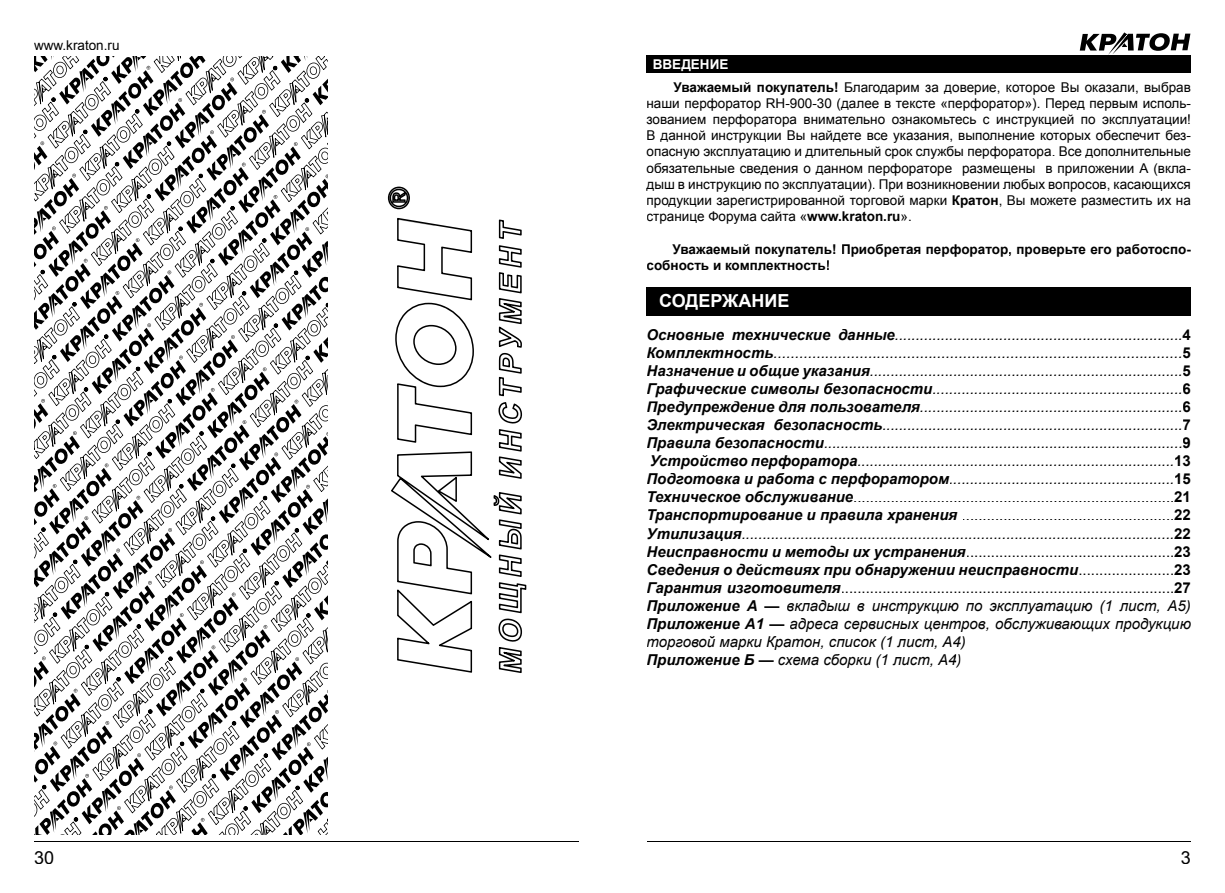
<style>
.page{position:relative;width:1225px;height:893px;background:#fff}
.page>*{position:absolute;margin:0;border:0;box-sizing:border-box;transform-origin:0 0}
.t1{font:700 18px "Arial";color:#fff}
.t2{font:18px "Arial";color:#000}
.t3{font:italic 15px/18px "Arial";color:#000}
.t4{font:13.5px/16.2px "Arial";color:#000;text-align:justify}
.t5{font:700 13.5px/16.2px "Arial";color:#000}
.t6{font:700 13.5px "Arial";color:#fff}
.s1{font-weight:700}
.s2{font-weight:700;font-style:normal}
.s3{font-style:normal}
</style>
<div class="page">
<hr style="left:34px;top:841px;width:544px;height:1px;background:#000">
<hr style="left:647px;top:841px;width:544px;height:1px;background:#000">
<svg style="left:1079px;top:32px;width:111px;height:23px"></svg>
<div style="left:646px;top:55px;width:545px;height:18px;background:#000"></div>
<div style="left:646px;top:288px;width:545px;height:28px;background:#000"></div>
<svg style="left:35px;top:56px;width:292px;height:778px"></svg>
<svg style="left:493px;top:220px;width:33px;height:453px"></svg>
<svg style="left:388px;top:187px;width:103px;height:486px"></svg>
<p class="t4" style="left:34px;top:37px;width:87px">www.kraton.ru</p>
<p class="t6" style="left:653px;top:55px;width:77px">ВВЕДЕНИЕ</p>
<p class="t4" style="left:646px;top:79px;width:546px;text-indent:27px"><span class="s1">Уважаемый покупатель!</span> Благодарим за доверие, которое Вы оказали, выбрав наши перфоратор RH-900-30 (далее в тексте «перфоратор»). Перед первым исполь&shy;зованием перфоратора внимательно ознакомьтесь с инструкцией по эксплуатации!<br>В данной инструкции Вы найдете все указания, выполнение которых обеспечит без&shy;опасную эксплуатацию и длительный срок службы перфоратора. Все дополнительные обязательные сведения о данном перфораторе размещены в приложении А (вкла&shy;дыш в инструкцию по эксплуатации). При возникновении любых вопросов, касающихся продукции зарегистрированной торговой марки <span class="s1">Кратон</span>, Вы можете разместить их на странице Форума сайта «<span class="s1">www.kraton.ru</span>».</p>
<p class="t5" style="left:646px;top:241px;width:546px;text-indent:26px">Уважаемый покупатель! Приобретая перфоратор, проверьте его работоспо&shy;собность и комплектность!</p>
<p class="t1" style="left:659px;top:289px;width:132px">СОДЕРЖАНИЕ</p>
<p class="t3" style="left:646px;top:326px;width:546px"><span class="s1">Основные технические данные</span>.....................................................................<span class="s2">4<br></span><span class="s1">Комплектность</span>...............................................................................................<span class="s2">5<br></span><span class="s1">Назначение и общие указания</span>...........................................................................<span class="s2">5<br></span><span class="s1">Графические символы безопасности</span>............................................................<span class="s2">6<br></span><span class="s1">Предупреждение для пользователя</span>...............................................................<span class="s2">6<br></span><span class="s1">Электрическая безопасность</span>........................................................................<span class="s2">7<br></span><span class="s1">Правила безопасности</span>......................................................................................<span class="s2">9<br></span><span class="s1">Устройство перфоратора</span>............................................................................<span class="s2">13<br></span><span class="s1">Подготовка и работа с перфоратором</span>......................................................<span class="s2">15<br></span><span class="s1">Техническое обслуживание</span><span class="s3">.............................................................................</span><span class="s2">21<br></span><span class="s1">Транспортирование и правила хранения</span> <span class="s3">...................................................</span><span class="s2">22<br></span><span class="s1">Утилизация</span>.......................................................................................................<span class="s2">22<br></span><span class="s1">Неисправности и методы их устранения</span><span class="s3">..................................................</span><span class="s2">23<br></span><span class="s1">Сведения о действиях при обнаружении неисправности</span><span class="s3">.......................</span><span class="s2">23<br></span><span class="s1">Гарантия изготовителя</span><span class="s3">................................................................................</span><span class="s2">27<br></span><span class="s1">Приложение А —</span> вкладыш в инструкцию по эксплуатацию (1 лист, А5)<br><span class="s1">Приложение А1 —</span> адреса сервисных центров, обслуживающих продукцию торговой марки Кратон, список (1 лист, А4)<br><span class="s1">Приложение Б —</span> схема сборки (1 лист, А4)</p>
<p class="t2" style="left:34px;top:845px;width:22px">30</p>
<p class="t2" style="left:1181px;top:845px;width:12px">3</p>
</div>
